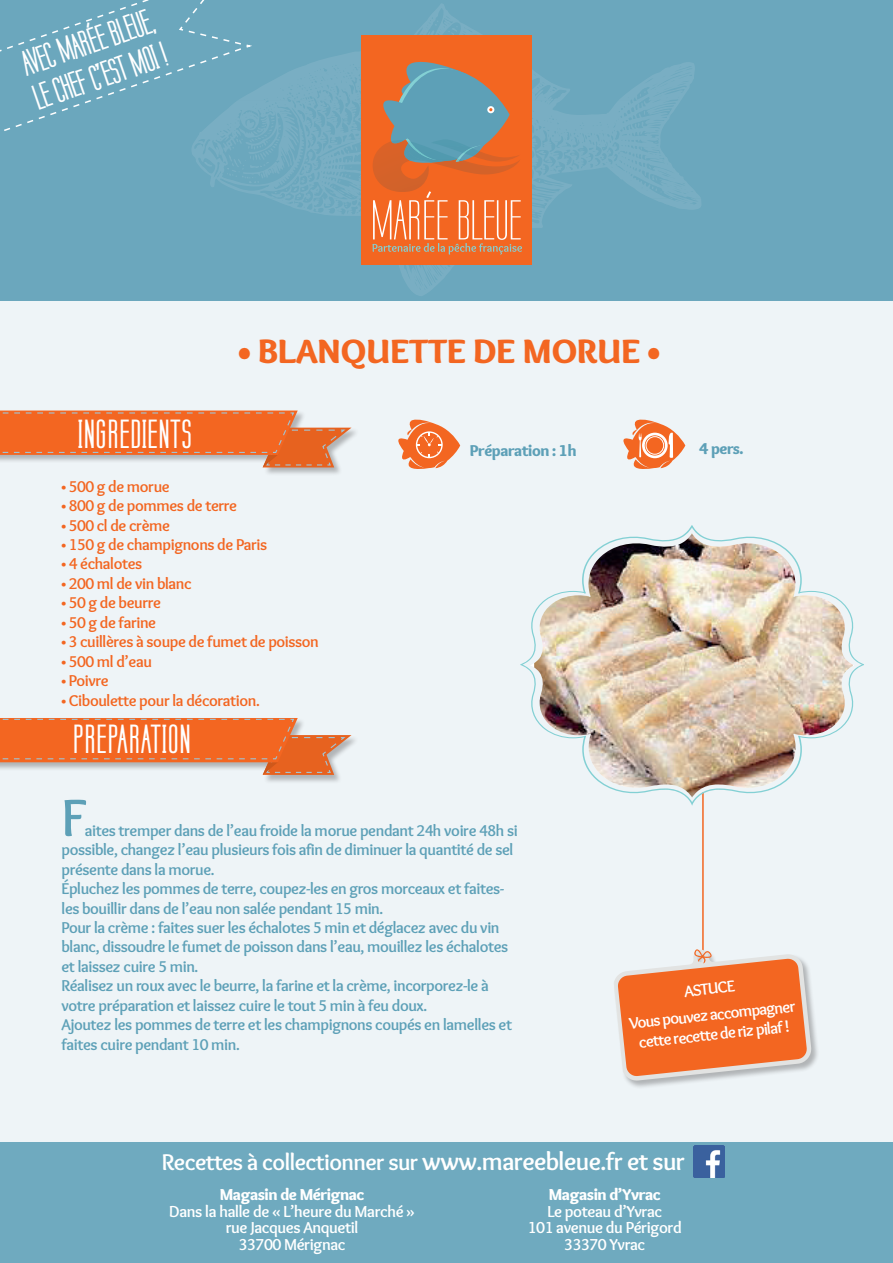
<style>
.page{position:relative;width:893px;height:1263px;background:#fff}
.page>*{position:absolute;margin:0;border:0;box-sizing:border-box;transform-origin:0 0}
.t1{font:700 54px "Overlock";color:#5da0b7}
.t2{font:900 35.1px "Overlock";color:#f36621}
.t3{font:700 34.05px "Labtop";letter-spacing:.06em;color:#fff}
.t4{font:700 30px/36px "Labtop";color:#fff}
.t5{font:700 23.55px "Overlock";letter-spacing:-.025em;color:#fff}
.t6{font:700 16.5px/16.5px "Overlock";letter-spacing:-.025em;color:#fff;text-align:center}
.t7{font:900 16.5px "Overlock";letter-spacing:-.025em;color:#fff}
.t8{font:700 16.2px/19.5px "Overlock";letter-spacing:-.025em;color:#5da0b7}
.t9{font:700 16.2px "Overlock";letter-spacing:-.025em;color:#f36621}
.t10{font:900 16.2px "Overlock";letter-spacing:-.025em;color:#5da0b7}
.s1{font-size:25.5px}
</style>
<div class="page">
<div style="left:0;top:300px;width:893px;height:842px;background:#eef4f7"></div>
<hr style="left:702px;top:792px;width:2px;height:162px;background:#f36621">
<div style="left:614px;top:950px;width:206px;height:139px;background:#231f20;opacity:.3"></div>
<svg style="left:614px;top:949px;width:198px;height:132px"></svg>
<div style="left:0;top:0;width:893px;height:300px;background:#6ba7bd"></div>
<div style="left:0;top:717px;width:360px;height:67px;background:#231f20;opacity:.3"></div>
<svg style="left:0;top:718px;width:351px;height:57px;background:#e98655"></svg>
<div style="left:0;top:410px;width:360px;height:66px;background:#231f20;opacity:.3"></div>
<svg style="left:0;top:410px;width:351px;height:57px;background:#ea8655"></svg>
<svg style="left:623px;top:419px;width:62px;height:50px"></svg>
<div style="left:642px;top:433px;width:26px;height:25px;border:3px solid #fff;border-radius:50%"></div>
<div style="left:646px;top:436px;width:18px;height:18px;border:1px solid #fff;border-radius:50%"></div>
<svg style="left:398px;top:419px;width:62px;height:50px"></svg>
<div style="left:0;top:1142px;width:893px;height:121px;background:#6faabf"></div>
<img style="left:534px;top:533px;width:319px;height:265px">
<svg style="left:0;top:0;width:701px;height:296px"></svg>
<img style="left:693px;top:1146px;width:32px;height:31px">
<h3 class="t4" style="left:17px;top:48px;width:140px;rotate:-19deg">AVEC MARÉE BLEUE,<br>LE CHEF C’EST MOI !</h3>
<h3 class="t3" style="left:79px;top:412px;width:114px">INGREDIENTS</h3>
<h2 class="t2" style="left:238px;top:329px;width:423px">• BLANQUETTE DE MORUE •</h2>
<p class="t10" style="left:470px;top:441px;width:108px">Préparation : 1h</p>
<p class="t10" style="left:699px;top:439px;width:46px">4 pers.</p>
<p class="t9" style="left:62px;top:477px;width:110px">• 500 g de morue</p>
<p class="t9" style="left:62px;top:496px;width:177px">• 800 g de pommes de terre</p>
<p class="t9" style="left:62px;top:516px;width:110px">• 500 cl de crème</p>
<p class="t9" style="left:62px;top:535px;width:207px">• 150 g de champignons de Paris</p>
<p class="t9" style="left:62px;top:554px;width:82px">• 4 échalotes</p>
<p class="t9" style="left:62px;top:574px;width:132px">• 200 ml de vin blanc</p>
<p class="t9" style="left:62px;top:593px;width:101px">• 50 g de beurre</p>
<p class="t9" style="left:62px;top:613px;width:96px">• 50 g de farine</p>
<p class="t9" style="left:62px;top:632px;width:259px">• 3 cuillères à soupe de fumet de poisson</p>
<p class="t9" style="left:62px;top:652px;width:92px">• 500 ml d’eau</p>
<p class="t9" style="left:62px;top:671px;width:49px">• Poivre</p>
<p class="t9" style="left:62px;top:691px;width:200px">• Ciboulette pour la décoration.</p>
<h3 class="t3" style="left:74px;top:718px;width:118px">PREPARATION</h3>
<h1 class="t1" style="left:62px;top:786px;width:26px">F</h1>
<p class="t8" style="left:62px;top:820px;width:458px;text-indent:23px">aites tremper dans de l’eau froide la morue pendant 24h voire 48h si possible, changez l’eau plusieurs fois afin de diminuer la quantité de sel présente dans la morue.<br>Épluchez les pommes de terre, coupez-les en gros morceaux et faites&shy;les bouillir dans de l’eau non salée pendant 15 min.<br>Pour la crème : faites suer les échalotes 5 min et déglacez avec du vin blanc, dissoudre le fumet de poisson dans l’eau, mouillez les échalotes et laissez cuire 5 min.<br>Réalisez un roux avec le beurre, la farine et la crème, incorporez-le à votre préparation et laissez cuire le tout 5 min à feu doux.<br>Ajoutez les pommes de terre et les champignons coupés en lamelles et faites cuire pendant 10 min.</p>
<p class="t6" style="left:625px;top:984px;width:168px;line-height:26.2px;rotate:-6deg">ASTUCE<br>Vous pouvez accompagner</p>
<p class="t6" style="left:638px;top:1034px;width:153px;rotate:-6deg">cette recette de riz pilaf !</p>
<h3 class="t5" style="left:162px;top:1148px;width:525px">Recettes à collectionner sur <span class="s1">www.mareebleue.fr et sur</span></h3>
<p class="t7" style="left:220px;top:1184px;width:146px">Magasin de Mérignac</p>
<p class="t6" style="left:169px;top:1203px;width:247px">Dans la halle de « L’heure du Marché » rue Jacques Anquetil<br>33700 Mérignac</p>
<p class="t7" style="left:549px;top:1184px;width:113px">Magasin d’Yvrac</p>
<p class="t6" style="left:528px;top:1203px;width:155px">Le poteau d’Yvrac<br>101 avenue du Périgord<br>33370 Yvrac</p>
</div>
